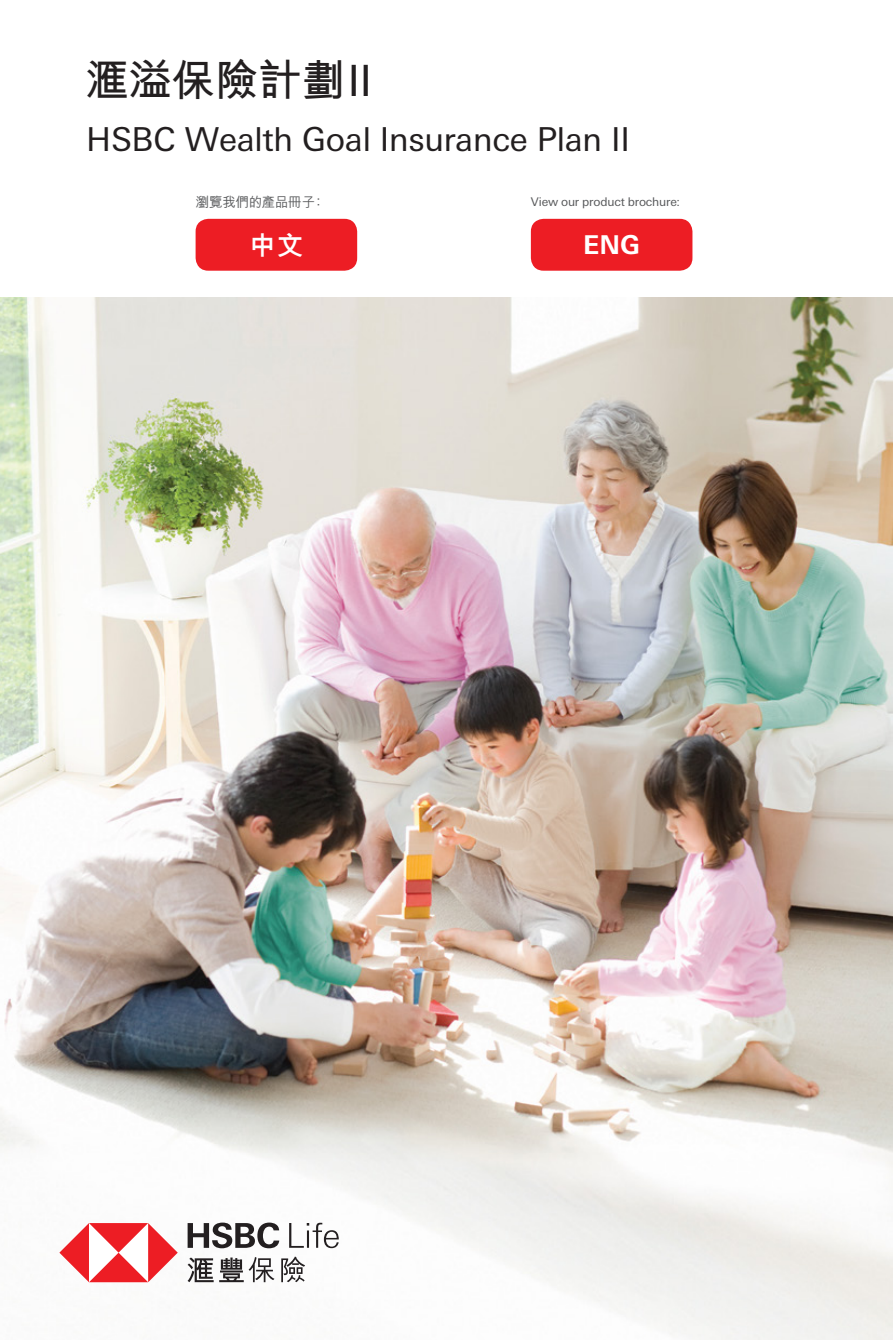
<style>
.page{position:relative;width:893px;height:1340px;background:#fff}
.page>*{position:absolute;margin:0;border:0;box-sizing:border-box;transform-origin:0 0}
.t1{font:700 43.5px "M Hei H Kfor HSBC";letter-spacing:-.005em;color:#231f20}
.t2{font:33px "Univers Nextfor HSBC";letter-spacing:-.01em;color:#231f20}
.t3{font:700 25.95px "Univers Nextfor HSBC";color:#fff}
.t4{font:800 25.95px "M Hei H Kfor HSBC";color:#fff}
.t5{font:500 13.5px "M Hei H Kfor HSBC";letter-spacing:-.015em;color:#58595b}
.t6{font:12px "Univers Nextfor HSBC";letter-spacing:-.015em;color:#58595b}
</style>
<div class="page">
<img style="left:0;top:297px;width:893px;height:1042px">
<svg style="left:59px;top:1223px;width:119px;height:59px"></svg>
<svg style="left:188px;top:1222px;width:91px;height:26px"></svg>
<svg style="left:188px;top:1256px;width:86px;height:26px"></svg>
<svg style="left:281px;top:1256px;width:24px;height:26px"></svg>
<svg style="left:289px;top:1222px;width:50px;height:26px"></svg>
<div style="left:196px;top:219px;width:161px;height:52px;background:#ed1d24;border-radius:13px"></div>
<div style="left:531px;top:219px;width:161px;height:52px;background:#ed1d24;border-radius:13px"></div>
<h1 class="t1" style="left:85px;top:48px;width:288px">滙溢保險計劃II</h1>
<p class="t2" style="left:86px;top:115px;width:545px">HSBC Wealth Goal Insurance Plan II</p>
<p class="t5" style="left:196px;top:193px;width:131px">瀏覽我們的產品冊子：</p>
<p class="t6" style="left:531px;top:193px;width:151px">View our product brochure:</p>
<p class="t4" style="left:250px;top:232px;width:55px">中文</p>
<p class="t3" style="left:583px;top:226px;width:58px">ENG</p>
</div>
